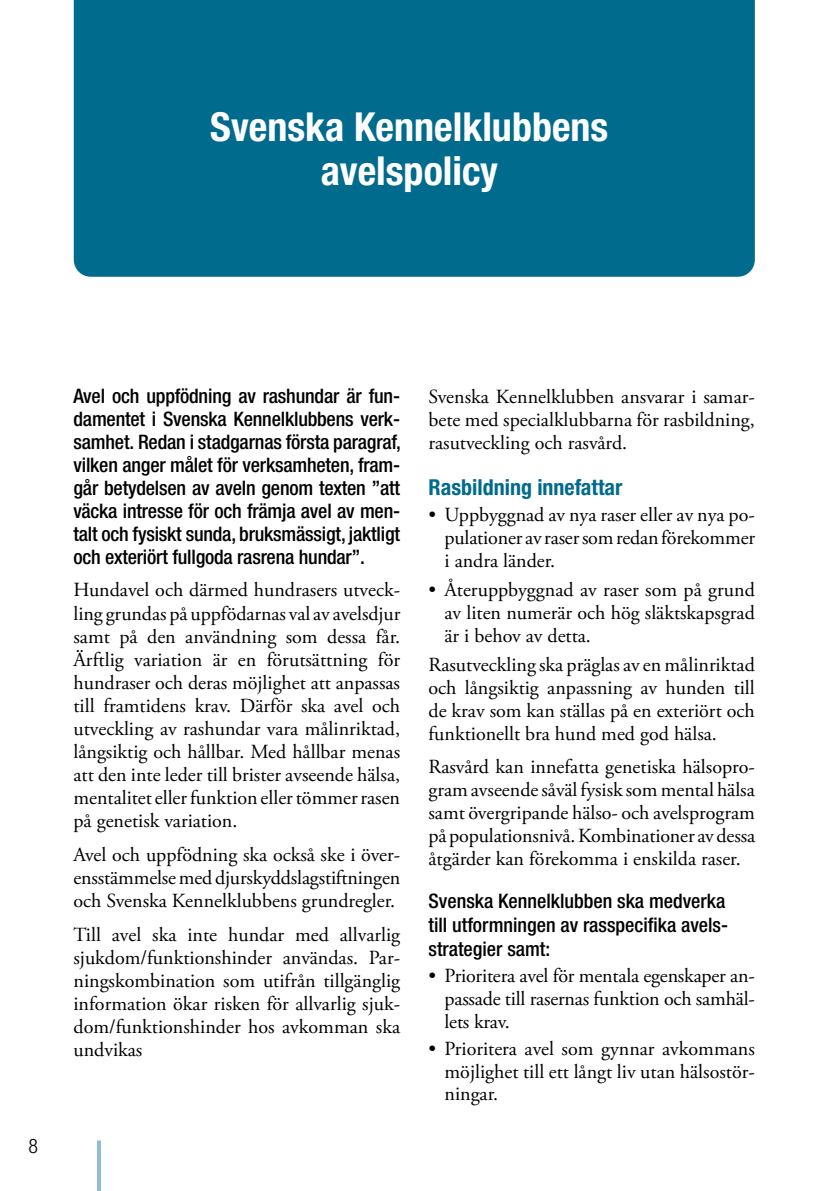
<style>
.page{position:relative;width:840px;height:1191px;background:#fff}
.page>*{position:absolute;margin:0;border:0;box-sizing:border-box;transform-origin:0 0}
.t1{font:700 condensed 40px/44px "Helvetica Neue LT Std";color:#fff;text-align:center}
.t2{font:700 condensed 22px "Helvetica Neue LT Std";color:#006b8d}
.t3{font:20px/23px "Adobe Garamond Pro";color:#000;text-align:justify}
.t4{font:500 condensed 20px/23px "Helvetica Neue LT Std";color:#000;text-align:justify}
.t5{font:300 condensed 20px "Helvetica Neue LT Std";color:#000}
</style>
<div class="page">
<hr style="left:97px;top:1140px;width:4px;height:51px;background:#8fbed2">
<div style="left:74px;top:0;width:680px;height:277px;background:#006b8d"></div>
<h1 class="t1" style="left:210px;top:104px;width:399px">Svenska Kennelklubbens avelspolicy</h1>
<p class="t5" style="left:28px;top:1134px;width:11px">8</p>
<p class="t4" style="left:73px;top:384px;width:328px">Avel och uppfödning av rashundar är fun&shy;damentet i Svenska Kennelklubbens verk&shy;samhet. Redan i stadgarnas första paragraf, vilken anger målet för verksamheten, fram&shy;går betydelsen av aveln genom texten ”att väcka intresse för och främja avel av men&shy;talt och fysiskt sunda, bruksmässigt, jaktligt och exteriört fullgoda rasrena hundar”.</p>
<p class="t3" style="left:73px;top:579px;width:328px">Hundavel och därmed hundrasers utveck&shy;ling grundas på uppfödarnas val av avelsdjur samt på den användning som dessa får.<br>Ärftlig variation är en förutsättning för hundraser och deras möjlighet att anpassas till framtidens krav. Därför ska avel och utveckling av rashundar vara målinriktad, långsiktig och hållbar. Med hållbar menas att den inte leder till brister avseende hälsa, mentalitet eller funktion eller tömmer rasen på genetisk variation.</p>
<p class="t3" style="left:73px;top:843px;width:328px">Avel och uppfödning ska också ske i över&shy;ensstämmelse med djurskyddslagstiftningen och Svenska Kennelklubbens grundregler.</p>
<p class="t3" style="left:73px;top:924px;width:328px">Till avel ska inte hundar med allvarlig sjukdom/funktionshinder användas. Par&shy;ningskombination som utifrån tillgänglig information ökar risken för allvarlig sjuk&shy;dom/funktionshinder hos avkomman ska undvikas</p>
<p class="t3" style="left:428px;top:386px;width:328px">Svenska Kennelklubben ansvarar i samar&shy;bete med specialklubbarna för rasbildning, rasutveckling och rasvård.</p>
<p class="t2" style="left:428px;top:473px;width:195px">Rasbildning innefattar</p>
<p class="t3" style="left:444px;top:504px;width:312px;text-indent:-16px">• Uppbyggnad av nya raser eller av nya po&shy;pulationer av raser som redan förekommer i andra länder.</p>
<p class="t3" style="left:444px;top:578px;width:311px;text-indent:-16px">• Återuppbyggnad av raser som på grund av liten numerär och hög släktskapsgrad är i behov av detta.</p>
<p class="t3" style="left:428px;top:653px;width:328px">Rasutveckling ska präglas av en målinriktad och långsiktig anpassning av hunden till de krav som kan ställas på en exteriört och funktionellt bra hund med god hälsa.</p>
<p class="t3" style="left:428px;top:755px;width:328px">Rasvård kan innefatta genetiska hälsopro&shy;gram avseende såväl fysisk som mental hälsa samt övergripande hälso- och avelsprogram på populationsnivå. Kombinationer av dessa åtgärder kan förekomma i enskilda raser.</p>
<p class="t4" style="left:428px;top:888px;width:301px;line-height:24px;text-align:left">Svenska Kennelklubben ska medverka till utformningen av rasspecifika avels&shy;strategier samt:</p>
<p class="t3" style="left:444px;top:964px;width:311px;text-indent:-16px">• Prioritera avel för mentala egenskaper an&shy;passade till rasernas funktion och samhäl&shy;lets krav.</p>
<p class="t3" style="left:444px;top:1038px;width:311px;line-height:22.4px;text-indent:-16px">• Prioritera avel som gynnar avkommans möjlighet till ett långt liv utan hälsostör&shy;ningar.</p>
</div>
